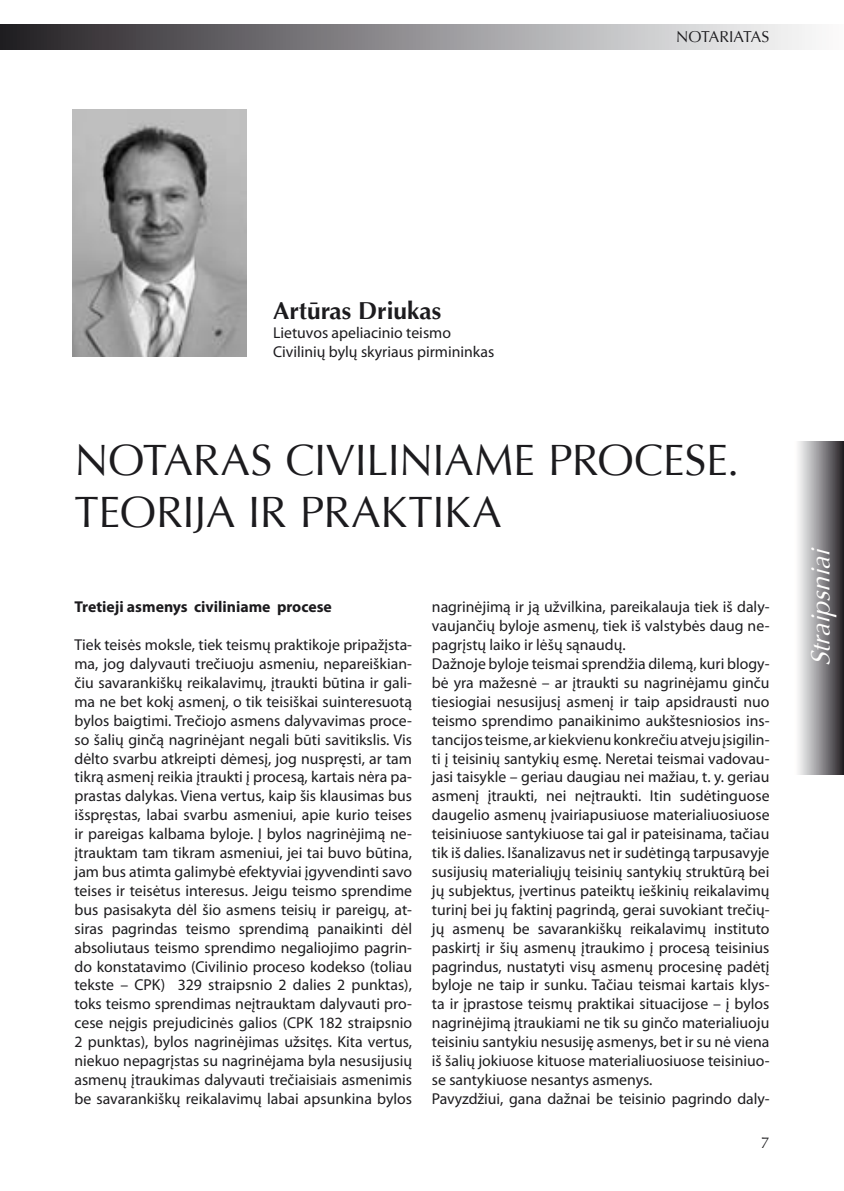
<style>
.page{position:relative;width:844px;height:1191px;background:#fff}
.page>*{position:absolute;margin:0;border:0;box-sizing:border-box;transform-origin:0 0}
.t1{font:43.75px/52.5px "Optima CE";letter-spacing:-.01em;color:#1c1b1e}
.t2{font:italic 26.25px "Optima CE";color:#fffefd}
.t3{font:700 24.5px "Optima CE";color:#1c1b1e}
.t4{font:15.75px/18.9px "Myriad Pro";color:#1c1b1e}
.t5{font:700 15.75px "Myriad Pro";color:#1c1b1e}
.t6{font:15.75px "Optima CE";letter-spacing:-.005em;color:#1c1b1e}
</style>
<div class="page">
<div style="left:0;top:25px;width:843px;height:25px;background:linear-gradient(to right,#262227,#fff)"></div>
<div style="left:794px;top:441px;width:49px;height:333px;background:linear-gradient(to right,#fff,#2c282d)"></div>
<img style="left:73px;top:109px;width:173px;height:248px">
<p class="t6" style="left:676px;top:28px;width:95px">NOTARIATAS</p>
<h3 class="t3" style="left:273px;top:296px;width:170px">Artūras Driukas</h3>
<p class="t4" style="left:273px;top:323px;width:223px">Lietuvos apeliacinio teismo<br>Civilinių bylų skyriaus pirmininkas</p>
<h1 class="t1" style="left:74px;top:434px;width:666px">NOTARAS CIVILINIAME PROCESE.<br>TEORIJA IR PRAKTIKA</h1>
<p class="t5" style="left:74px;top:597px;width:259px">Tretieji asmenys civiliniame procese</p>
<p class="t4" style="left:74px;top:635px;width:339px;text-align:justify">Tiek teisės moksle, tiek teismų praktikoje pripažįsta&shy;ma, jog dalyvauti trečiuoju asmeniu, nepareiškian&shy;čiu savarankiškų reikalavimų, įtraukti būtina ir gali&shy;ma ne bet kokį asmenį, o tik teisiškai suinteresuotą bylos baigtimi. Trečiojo asmens dalyvavimas proce&shy;so šalių ginčą nagrinėjant negali būti savitikslis. Vis dėlto svarbu atkreipti dėmesį, jog nuspręsti, ar tam tikrą asmenį reikia įtraukti į procesą, kartais nėra pa&shy;prastas dalykas. Viena vertus, kaip šis klausimas bus išspręstas, labai svarbu asmeniui, apie kurio teises ir pareigas kalbama byloje. Į bylos nagrinėjimą ne&shy;įtrauktam tam tikram asmeniui, jei tai buvo būtina, jam bus atimta galimybė efektyviai įgyvendinti savo teises ir teisėtus interesus. Jeigu teismo sprendime bus pasisakyta dėl šio asmens teisių ir pareigų, at&shy;siras pagrindas teismo sprendimą panaikinti dėl absoliutaus teismo sprendimo negaliojimo pagrin&shy;do konstatavimo (Civilinio proceso kodekso (toliau tekste – CPK) 329 straipsnio 2 dalies 2 punktas), toks teismo sprendimas neįtrauktam dalyvauti pro&shy;cese neįgis prejudicinės galios (CPK 182 straipsnio 2 punktas), bylos nagrinėjimas užsitęs. Kita vertus, niekuo nepagrįstas su nagrinėjama byla nesusijusių asmenų įtraukimas dalyvauti trečiaisiais asmenimis be savarankiškų reikalavimų labai apsunkina bylos</p>
<p class="t4" style="left:432px;top:597px;width:339px">nagrinėjimą ir ją užvilkina, pareikalauja tiek iš daly&shy;vaujančių byloje asmenų, tiek iš valstybės daug ne&shy;pagrįstų laiko ir lėšų sąnaudų.<br>Dažnoje byloje teismai sprendžia dilemą, kuri blogy&shy;bė yra mažesnė – ar įtraukti su nagrinėjamu ginču tiesiogiai nesusijusį asmenį ir taip apsidrausti nuo teismo sprendimo panaikinimo aukštesniosios ins&shy;tancijosteisme,arkiekvienukonkrečiuatvejuįsigilin&shy;ti į teisinių santykių esmę. Neretai teismai vadovau&shy;jasi taisykle – geriau daugiau nei mažiau, t. y. geriau asmenį įtraukti, nei neįtraukti. Itin sudėtinguose daugelio asmenų įvairiapusiuose materialiuosiuose teisiniuose santykiuose tai gal ir pateisinama, tačiau tik iš dalies. Išanalizavus net ir sudėtingą tarpusavyje susijusių materialiųjų teisinių santykių struktūrą bei jų subjektus, įvertinus pateiktų ieškinių reikalavimų turinį bei jų faktinį pagrindą, gerai suvokiant trečių&shy;jų asmenų be savarankiškų reikalavimų instituto paskirtį ir šių asmenų įtraukimo į procesą teisinius pagrindus, nustatyti visų asmenų procesinę padėtį byloje ne taip ir sunku. Tačiau teismai kartais klys&shy;ta ir įprastose teismų praktikai situacijose – į bylos nagrinėjimą įtraukiami ne tik su ginčo materialiuoju teisiniu santykiu nesusiję asmenys, bet ir su nė viena iš šalių jokiuose kituose materialiuosiuose teisiniuo&shy;se santykiuose nesantys asmenys.<br>Pavyzdžiui, gana dažnai be teisinio pagrindo daly-</p>
<h2 class="t2" style="left:804px;top:666px;width:127px;rotate:-90deg">Straipsniai</h2>
</div>
